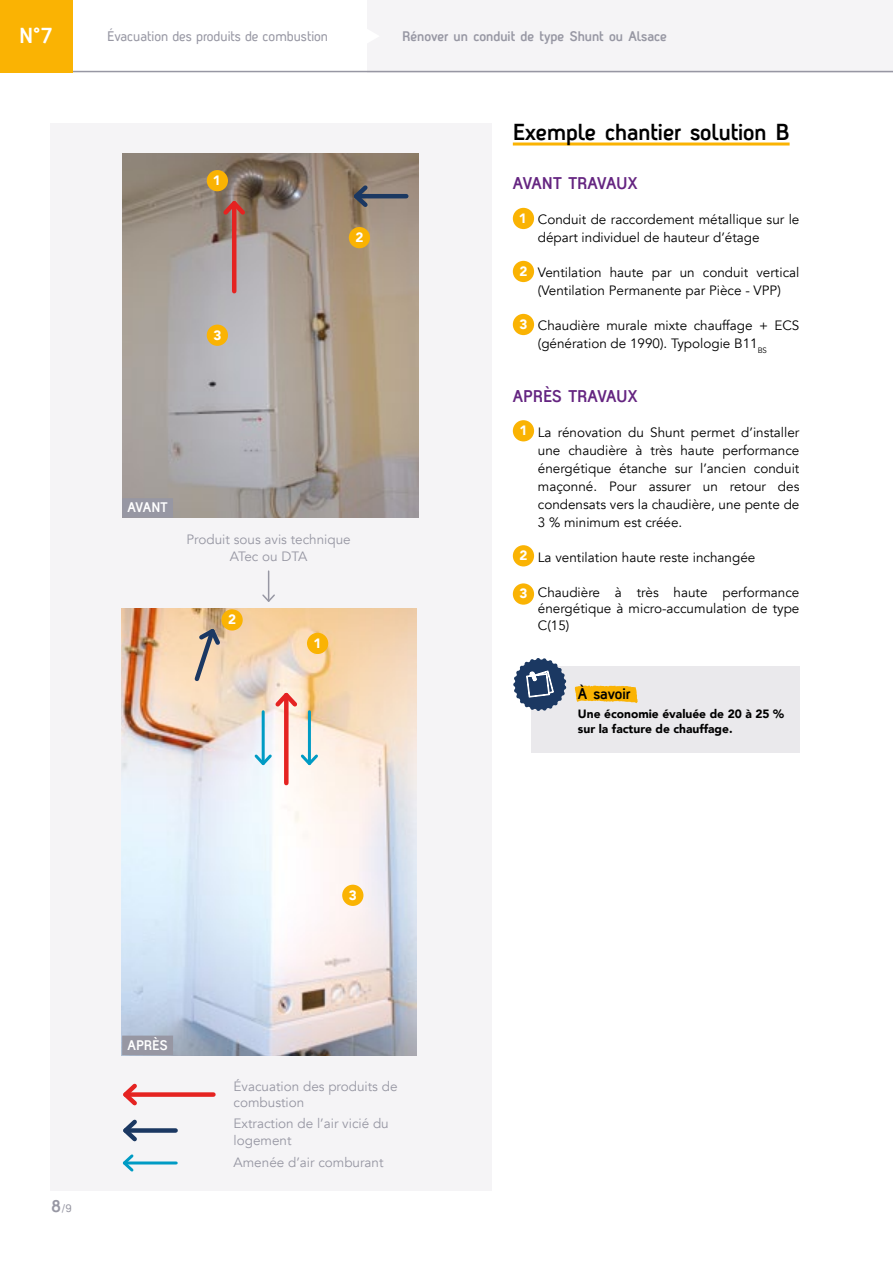
<style>
.page{position:relative;width:893px;height:1263px;background:#fff}
.page>*{position:absolute;margin:0;border:0;box-sizing:border-box;transform-origin:0 0}
.t1{font:700 22.5px "Antagometrica BT";color:#000}
.t2{font:700 21.15px "Antagometrica BT";color:#fff}
.t3{font:700 16.5px "Antagometrica BT";color:#652581}
.t4{font:700 15px "Antagometrica BT";color:#000}
.t5{font:13.5px/18px "Avenir";color:#000}
.t6{font:13.5px/16.5px "Avenir";color:#9797a3}
.t7{font:700 13.5px "Antagometrica BT";color:#9797a3}
.t8{font:13.5px "Antagometrica BT";color:#9797a3}
.t9{font:700 13.5px "Antagometrica BT";color:#fff}
.t10{font:900 13.5px "Avenir";color:#fff}
.t11{font:900 12px/15px "Avenir";color:#000}
.t12{font:10.5px "Antagometrica BT";color:#9797a3}
.s1{font-weight:700;font-size:16.5px}
.s2{font-weight:900;color:#fff}
</style>
<div class="page">
<div style="left:367px;top:0;width:526px;height:72px;background:#f5f4f6"></div>
<svg style="left:367px;top:30px;width:11px;height:13px"></svg>
<hr style="left:72px;top:71px;width:821px;height:1px;background:#9797a3">
<div style="left:0;top:0;width:72px;height:72px;background:#fab303"></div>
<div style="left:50px;top:123px;width:442px;height:1068px;background:#f5f4f6"></div>
<img style="left:121px;top:609px;width:295px;height:446px">
<img style="left:122px;top:153px;width:296px;height:364px">
<hr style="left:513px;top:143px;width:277px;height:3px;background:#fab303">
<div style="left:513px;top:208px;width:21px;height:21px;background:#fab303;border-radius:50%"></div>
<div style="left:513px;top:261px;width:21px;height:21px;background:#fab303;border-radius:50%"></div>
<div style="left:513px;top:314px;width:21px;height:21px;background:#fab303;border-radius:50%"></div>
<div style="left:513px;top:420px;width:21px;height:21px;background:#fab303;border-radius:50%"></div>
<div style="left:513px;top:545px;width:21px;height:21px;background:#fab303;border-radius:50%"></div>
<div style="left:513px;top:583px;width:21px;height:22px;background:#fab303;border-radius:50%"></div>
<div style="left:122px;top:498px;width:51px;height:20px;background:#9797a3"></div>
<div style="left:122px;top:1035px;width:51px;height:20px;background:#9797a3"></div>
<div style="left:207px;top:170px;width:21px;height:21px;background:#fab303;border-radius:50%"></div>
<div style="left:349px;top:227px;width:21px;height:21px;background:#fab303;border-radius:50%"></div>
<div style="left:207px;top:325px;width:21px;height:21px;background:#fab303;border-radius:50%"></div>
<div style="left:342px;top:885px;width:21px;height:21px;background:#fab303;border-radius:50%"></div>
<hr style="left:268px;top:571px;width:1px;height:30px;background:#9797a3">
<svg style="left:262px;top:593px;width:13px;height:9px"></svg>
<hr style="left:232px;top:203px;width:4px;height:88px;background:#e52321">
<svg style="left:219px;top:197px;width:30px;height:22px"></svg>
<div style="left:284px;top:695px;width:5px;height:88px;background:#e52321"></div>
<svg style="left:271px;top:688px;width:30px;height:23px"></svg>
<hr style="left:308px;top:712px;width:3px;height:52px;background:#009bc4">
<svg style="left:298px;top:752px;width:23px;height:16px"></svg>
<hr style="left:262px;top:712px;width:3px;height:52px;background:#009bc4">
<svg style="left:252px;top:752px;width:22px;height:16px"></svg>
<hr style="left:356px;top:194px;width:50px;height:4px;background:#1b3862">
<svg style="left:349px;top:181px;width:23px;height:30px"></svg>
<svg style="left:191px;top:625px;width:33px;height:59px"></svg>
<div style="left:307px;top:633px;width:21px;height:21px;background:#fab303;border-radius:50%"></div>
<div style="left:221px;top:609px;width:22px;height:21px;background:#fab303;border-radius:50%"></div>
<svg style="left:513px;top:658px;width:286px;height:95px"></svg>
<div style="left:125px;top:1092px;width:88px;height:5px;background:#e52321"></div>
<svg style="left:123px;top:1083px;width:18px;height:23px"></svg>
<div style="left:125px;top:1128px;width:51px;height:5px;background:#1b3862"></div>
<svg style="left:123px;top:1119px;width:18px;height:23px"></svg>
<hr style="left:124px;top:1161px;width:52px;height:3px;background:#009bc4">
<svg style="left:122px;top:1154px;width:14px;height:18px"></svg>
<h2 class="t2" style="left:19px;top:23px;width:36px">N°7</h2>
<p class="t8" style="left:107px;top:28px;width:223px">Évacuation des produits de combustion</p>
<p class="t7" style="left:402px;top:28px;width:266px">Rénover un conduit de type Shunt ou Alsace</p>
<p class="t10" style="left:213px;top:169px;width:9px">1</p>
<p class="t10" style="left:213px;top:323px;width:9px">3</p>
<p class="t10" style="left:355px;top:226px;width:9px">2</p>
<p class="t9" style="left:128px;top:499px;width:42px">AVANT</p>
<p class="t6" style="left:186px;top:532px;width:166px;text-align:center">Produit sous avis technique<br>ATec ou DTA</p>
<p class="t10" style="left:228px;top:608px;width:9px">2</p>
<p class="t10" style="left:314px;top:631px;width:9px">1</p>
<p class="t9" style="left:128px;top:1037px;width:42px">APRÈS</p>
<p class="t12" style="left:51px;top:1202px;width:22px"><span class="s1">8</span>/9</p>
<p class="t10" style="left:349px;top:883px;width:9px">3</p>
<p class="t6" style="left:234px;top:1078px;width:166px">Évacuation des produits de combustion</p>
<p class="t6" style="left:234px;top:1116px;width:157px">Extraction de l’air vicié du logement</p>
<p class="t6" style="left:234px;top:1155px;width:152px">Amenée d’air comburant</p>
<h1 class="t1" style="left:513px;top:118px;width:278px">Exemple chantier solution B</h1>
<p class="t3" style="left:513px;top:173px;width:126px">AVANT TRAVAUX</p>
<p class="t5" style="left:538px;top:211px;width:263px;text-indent:-19px"><span class="s2">1</span> Conduit de raccordement métallique sur le départ individuel de hauteur d’étage</p>
<p class="t5" style="left:519px;top:264px;width:281px;text-align:center"><span class="s2">2</span> Ventilation haute par un conduit vertical (Ventilation Permanente par Pièce - VPP)</p>
<p class="t5" style="left:538px;top:317px;width:263px;text-indent:-18px"><span class="s2">3</span> Chaudière murale mixte chauffage + ECS (génération de 1990). Typologie B11<sub>BS</sub></p>
<p class="t3" style="left:513px;top:386px;width:126px">APRÈS TRAVAUX</p>
<p class="t5" style="left:538px;top:423px;width:263px;text-align:justify;text-indent:-18px"><span class="s2">1</span> La rénovation du Shunt permet d’installer une chaudière à très haute performance énergétique étanche sur l’ancien conduit maçonné. Pour assurer un retour des condensats vers la chaudière, une pente de 3 % minimum est créée.</p>
<p class="t5" style="left:519px;top:548px;width:237px"><span class="s2">2</span> La ventilation haute reste inchangée</p>
<p class="t5" style="left:538px;top:584px;width:263px;line-height:16.5px;text-align:justify;text-indent:-18px"><span class="s2">3</span> Chaudière à très haute performance énergétique à micro-accumulation de type C(15)</p>
<p class="t4" style="left:578px;top:684px;width:54px">À savoir</p>
<p class="t11" style="left:578px;top:706px;width:208px">Une économie évaluée de 20 à 25 % sur la facture de chauffage.</p>
</div>
